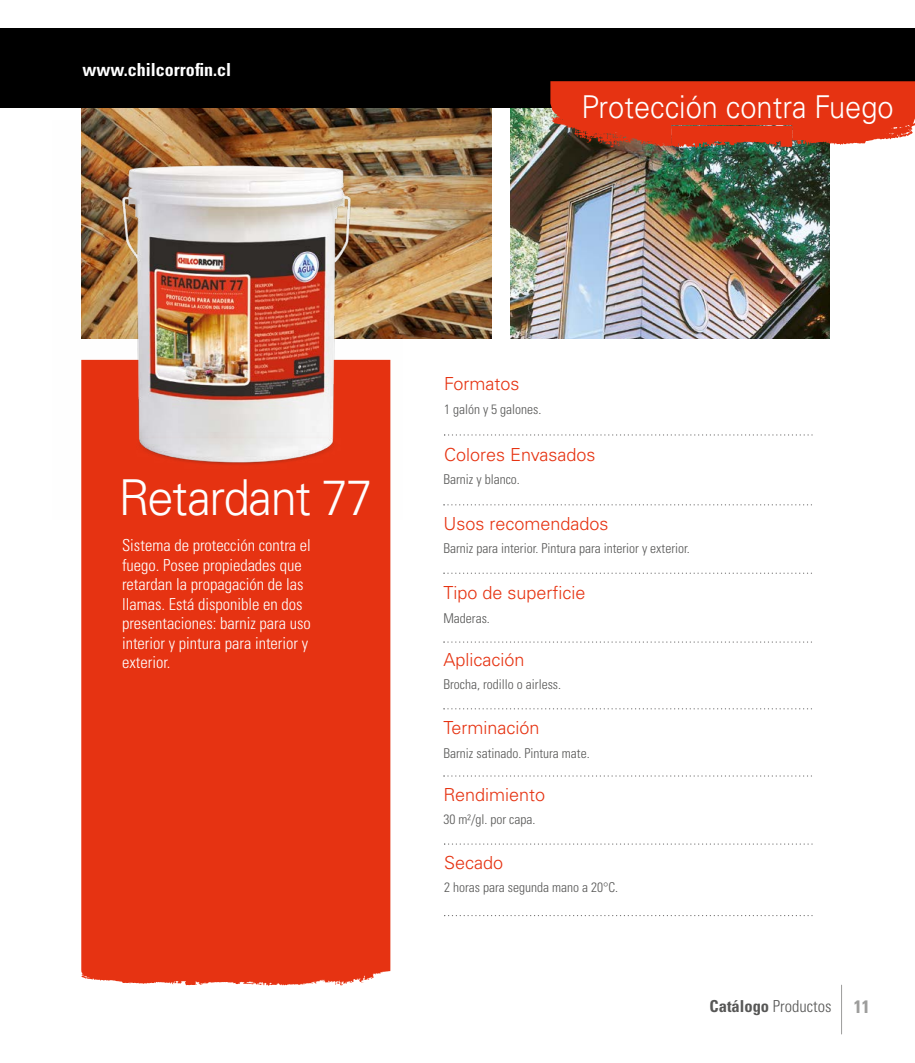
<style>
.page{position:relative;width:915px;height:1063px;background:#fff}
.page>*{position:absolute;margin:0;border:0;box-sizing:border-box;transform-origin:0 0}
.t1{font:300 49.5px "Univers LT Std";letter-spacing:-.03em;color:#fff;scale:.95 1}
.t2{font:300 31.5px "Univers LT Std";color:#fff;scale:.92 1}
.t3{font:300 18px "Univers LT Std";color:#e63312}
.t4{font:700 condensed 18px "Univers LT Std";color:#fff}
.t5{font:300 condensed 16.5px/19.5px "Univers LT Std";color:#fff}
.t6{font:300 condensed 16.5px "Univers LT Std";color:#575756}
.t7{font:300 condensed 13.5px "Univers LT Std";color:#575756}
.s1{font-weight:700}
.s2{font-weight:700;font-size:18px;color:#9d9d9c}
</style>
<div class="page">
<hr style="left:840px;top:985px;width:1px;height:49px;background:#9d9d9c">
<div style="left:0;top:28px;width:914px;height:80px;background:#000"></div>
<img style="left:81px;top:108px;width:410px;height:230px">
<img style="left:510px;top:108px;width:319px;height:230px">
<div style="left:81px;top:519px;width:309px;height:467px;background:#e63312"></div>
<svg style="left:444px;top:434px;width:368px;height:2px"></svg>
<svg style="left:443px;top:504px;width:368px;height:1px"></svg>
<svg style="left:443px;top:573px;width:368px;height:1px"></svg>
<svg style="left:443px;top:642px;width:368px;height:1px"></svg>
<svg style="left:443px;top:708px;width:368px;height:1px"></svg>
<svg style="left:443px;top:775px;width:365px;height:2px"></svg>
<svg style="left:444px;top:844px;width:368px;height:1px"></svg>
<svg style="left:444px;top:915px;width:368px;height:1px"></svg>
<svg style="left:550px;top:81px;width:364px;height:67px;background:#d83c1d"></svg>
<img style="left:81px;top:120px;width:321px;height:399px">
<h3 class="t4" style="left:82px;top:58px;width:150px">www.chilcorrofin.cl</h3>
<h2 class="t2" style="left:581px;top:88px;width:341px">Protección contra Fuego</h2>
<h1 class="t1" style="left:118px;top:468px;width:269px">Retardant 77</h1>
<p class="t5" style="left:122px;top:536px;width:190px">Sistema de protección contra el fuego. Posee propiedades que retardan la propagación de las llamas. Está disponible en dos presentaciones: barniz para uso interior y pintura para interior y exterior.</p>
<h3 class="t3" style="left:444px;top:373px;width:77px">Formatos</h3>
<p class="t7" style="left:444px;top:401px;width:99px">1 galón y 5 galones.</p>
<h3 class="t3" style="left:444px;top:444px;width:153px">Colores Envasados</h3>
<p class="t7" style="left:443px;top:471px;width:78px">Barniz y blanco.</p>
<h3 class="t3" style="left:443px;top:513px;width:167px">Usos recomendados</h3>
<p class="t7" style="left:443px;top:540px;width:248px">Barniz para interior. Pintura para interior y exterior.</p>
<h3 class="t3" style="left:443px;top:582px;width:144px">Tipo de superficie</h3>
<p class="t7" style="left:443px;top:610px;width:48px">Maderas.</p>
<h3 class="t3" style="left:443px;top:649px;width:83px">Aplicación</h3>
<p class="t7" style="left:443px;top:677px;width:119px">Brocha, rodillo o airless.</p>
<h3 class="t3" style="left:443px;top:717px;width:97px">Terminación</h3>
<p class="t7" style="left:443px;top:745px;width:148px">Barniz satinado. Pintura mate.</p>
<h3 class="t3" style="left:443px;top:784px;width:103px">Rendimiento</h3>
<p class="t7" style="left:443px;top:812px;width:94px">30 m²/gl. por capa.</p>
<h3 class="t3" style="left:444px;top:852px;width:61px">Secado</h3>
<p class="t7" style="left:444px;top:880px;width:176px">2 horas para segunda mano a 20°C.</p>
<p class="t6" style="left:709px;top:996px;width:162px"><span class="s1">Catálogo</span> Productos <span class="s2">11</span></p>
</div>
